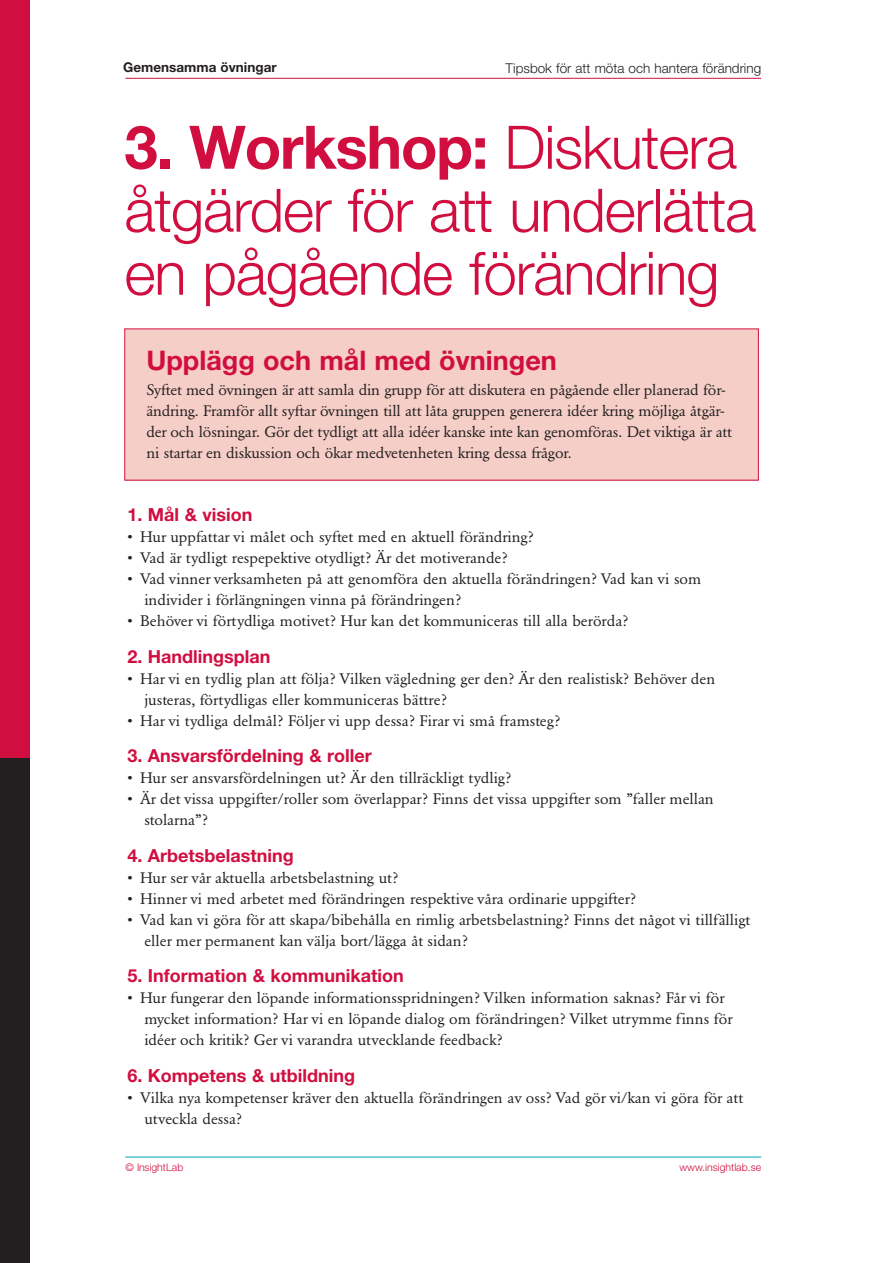
<style>
.page{position:relative;width:893px;height:1263px;background:#fff}
.page>*{position:absolute;margin:0;border:0;box-sizing:border-box;transform-origin:0 0}
.R1{font:300 60px/63px "Helvetica Neue LT Pro";letter-spacing:-.02em;color:#d10e40}
.R2{font:700 27px "Helvetica Neue LT Pro";color:#d10e40}
.Mellanrubrik{font:700 18px "Helvetica Neue LT Pro";color:#d10e40}
.brödtext{font:15px/21px "Garamond Berth BQ";color:#231f20;scale:1.05 1}
.t1{font:300 13.5px "Helvetica Neue LT Pro";color:#231f20}
.t2{font:700 13.5px "Helvetica Neue LT Pro";color:#231f20}
.t3{font:300 10.5px "Helvetica Neue LT Pro";color:#d10e40}
.s1{font-weight:700}
</style>
<div class="page">
<hr style="left:125px;top:1157px;width:636px;height:1px;background:#009fc3">
<hr style="left:125px;top:78px;width:636px;height:1px;background:#d10e40">
<div style="left:0;top:0;width:30px;height:777px;background:#d10e40"></div>
<div style="left:0;top:758px;width:30px;height:505px;background:#231f20"></div>
<div style="left:125px;top:329px;width:633px;height:151px;background:#f5cec7"></div>
<p class="t2" style="left:123px;top:59px;width:155px">Gemensamma övningar</p>
<p class="t1" style="left:505px;top:60px;width:257px">Tipsbok för att möta och hantera förändring</p>
<p class="R1" style="left:124px;top:115px;width:633px"><span class="s1">3. Workshop:</span> Diskutera åtgärder för att underlätta en pågående förändring</p>
<p class="R2" style="left:146px;top:343px;width:412px">Upplägg och mål med övningen</p>
<p class="brödtext" style="left:146px;top:379px;width:559px">Syftet med övningen är att samla din grupp för att diskutera en pågående eller planerad för&shy;ändring. Framför allt syftar övningen till att låta gruppen generera idéer kring möjliga åtgär&shy;der och lösningar. Gör det tydligt att alla idéer kanske inte kan genomföras. Det viktiga är att ni startar en diskussion och ökar medvetenheten kring dessa frågor.</p>
<p class="Mellanrubrik" style="left:127px;top:503px;width:127px">1. Mål &amp; vision</p>
<p class="brödtext" style="left:127px;top:526px;width:389px">• Hur uppfattar vi målet och syftet med en aktuell förändring?</p>
<p class="brödtext" style="left:127px;top:547px;width:364px">• Vad är tydligt respepektive otydligt? Är det motiverande?</p>
<p class="brödtext" style="left:144px;top:568px;width:532px;text-indent:-17px">• Vad vinner verksamheten på att genomföra den aktuella förändringen? Vad kan vi som individer i förlängningen vinna på förändringen?</p>
<p class="brödtext" style="left:127px;top:610px;width:479px">• Behöver vi förtydliga motivet? Hur kan det kommuniceras till alla berörda?</p>
<p class="Mellanrubrik" style="left:127px;top:645px;width:145px">2. Handlingsplan</p>
<p class="brödtext" style="left:144px;top:668px;width:545px;text-indent:-17px">• Har vi en tydlig plan att följa? Vilken vägledning ger den? Är den realistisk? Behöver den justeras, förtydligas eller kommuniceras bättre?</p>
<p class="brödtext" style="left:127px;top:710px;width:414px">• Har vi tydliga delmål? Följer vi upp dessa? Firar vi små framsteg?</p>
<p class="Mellanrubrik" style="left:127px;top:744px;width:246px">3. Ansvarsfördelning &amp; roller</p>
<p class="brödtext" style="left:127px;top:767px;width:367px">• Hur ser ansvarsfördelningen ut? Är den tillräckligt tydlig?</p>
<p class="brödtext" style="left:144px;top:788px;width:544px;text-indent:-17px">• Är det vissa uppgifter/roller som överlappar? Finns det vissa uppgifter som ”faller mellan stolarna”?</p>
<p class="Mellanrubrik" style="left:127px;top:844px;width:168px">4. Arbetsbelastning</p>
<p class="brödtext" style="left:127px;top:867px;width:260px">• Hur ser vår aktuella arbetsbelastning ut?</p>
<p class="brödtext" style="left:127px;top:888px;width:486px">• Hinner vi med arbetet med förändringen respektive våra ordinarie uppgifter?</p>
<p class="brödtext" style="left:144px;top:909px;width:579px;text-indent:-17px">• Vad kan vi göra för att skapa/bibehålla en rimlig arbetsbelastning? Finns det något vi tillfälligt eller mer permanent kan välja bort/lägga åt sidan?</p>
<p class="Mellanrubrik" style="left:127px;top:964px;width:278px">5. Information &amp; kommunikation</p>
<p class="brödtext" style="left:144px;top:987px;width:562px;text-indent:-17px">• Hur fungerar den löpande informationsspridningen? Vilken information saknas? Får vi för mycket information? Har vi en löpande dialog om förändringen? Vilket utrymme finns för idéer och kritik? Ger vi varandra utvecklande feedback?</p>
<p class="Mellanrubrik" style="left:127px;top:1064px;width:229px">6. Kompetens &amp; utbildning</p>
<p class="brödtext" style="left:144px;top:1087px;width:572px;text-indent:-17px">• Vilka nya kompetenser kräver den aktuella förändringen av oss? Vad gör vi/kan vi göra för att utveckla dessa?</p>
<p class="t3" style="left:125px;top:1161px;width:59px">© InsightLab</p>
<p class="t3" style="left:679px;top:1161px;width:83px">www.insightlab.se</p>
</div>
